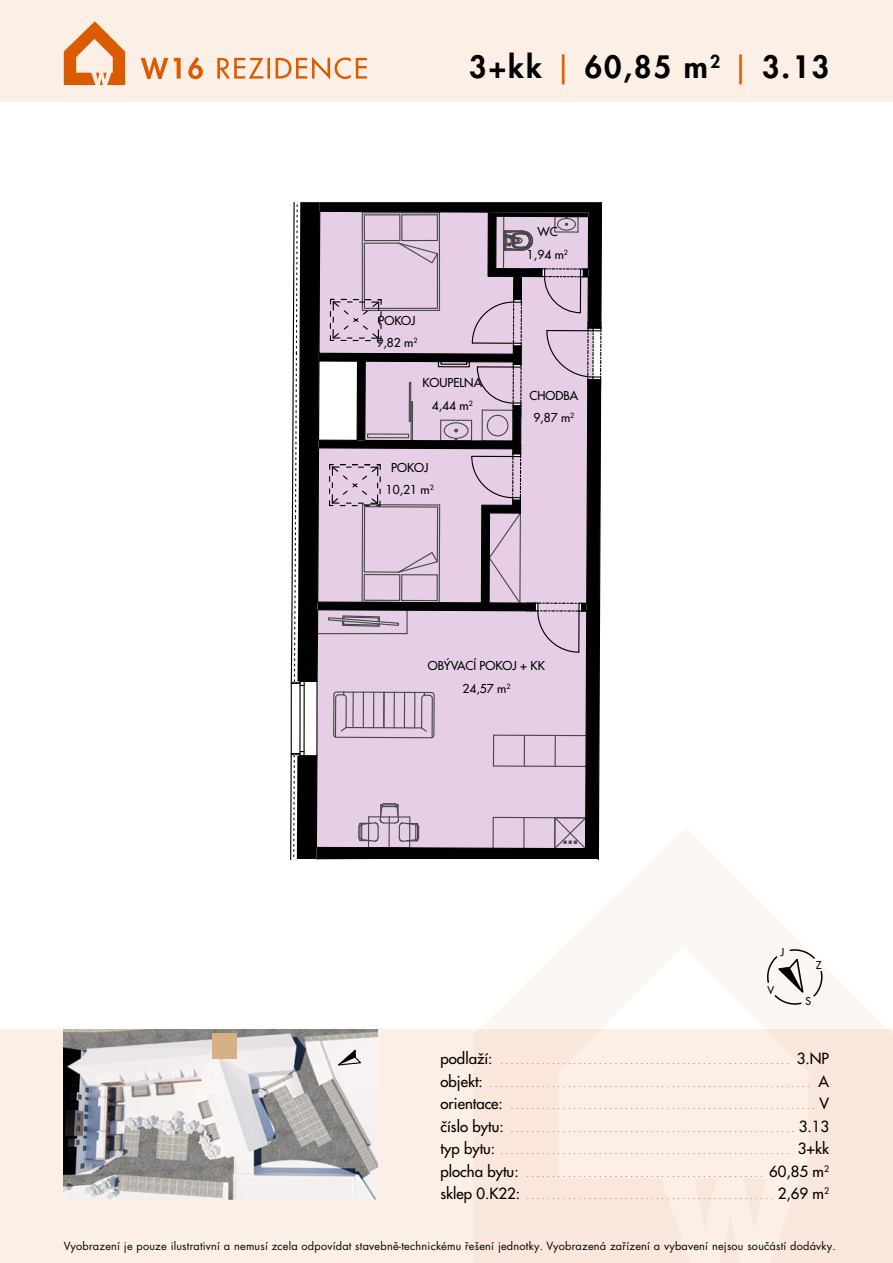
<style>
.page{position:relative;width:893px;height:1263px;background:#fff}
.page>*{position:absolute;margin:0;border:0;box-sizing:border-box;transform-origin:0 0}
.t1{font:800 30px "Futura LT Pro";letter-spacing:.07em;color:#000}
.t2{font:500 12px/22.5px "Futura LT Pro";color:#000;text-align:center}
.t3{font:10.95px "Futura LT Pro";letter-spacing:.02em;color:#000}
.t4{font:500 10.5px "Futura LT Pro";color:#000}
.t5{font:500 9px "Futura LT Pro";color:#db5c00}
.s1{font-weight:500;color:#db5c00}
.s2{font-size:15px;color:#000}
</style>
<div class="page">
<div style="left:0;top:1029px;width:893px;height:234px;background:#fbefe6"></div>
<svg style="left:474px;top:828px;width:419px;height:435px"></svg>
<div style="left:0;top:0;width:893px;height:102px;background:#fbefe6"></div>
<img style="left:64px;top:1029px;width:313px;height:170px">
<svg style="left:64px;top:21px;width:61px;height:64px"></svg>
<svg style="left:141px;top:57px;width:226px;height:22px"></svg>
<svg style="left:337px;top:1048px;width:26px;height:18px"></svg>
<svg style="left:290px;top:202px;width:313px;height:658px;background:#b7a6b7"></svg>
<div style="left:213px;top:1034px;width:24px;height:25px;background:#d7b183"></div>
<svg style="left:766px;top:949px;width:57px;height:56px"></svg>
<h1 class="t1" style="left:469px;top:44px;width:361px">3+kk <span class="s1">|</span> 60,85 m<sup>2</sup> <span class="s1">|</span> 3.13</h1>
<h2 class="t2" style="left:377px;top:309px;width:42px;text-align:left">POKOJ<br>9,82 m<sup>2</sup></h2>
<h2 class="t2" style="left:423px;top:371px;width:61px">KOUPELNA<br>4,44 m<sup>2</sup></h2>
<h2 class="t2" style="left:386px;top:455px;width:49px">POKOJ<br>10,21 m<sup>2</sup></h2>
<h2 class="t2" style="left:527px;top:220px;width:42px">WC<br>1,94 m<sup>2</sup></h2>
<h2 class="t2" style="left:529px;top:384px;width:50px">CHODBA<br>9,87 m<sup>2</sup></h2>
<h2 class="t2" style="left:428px;top:654px;width:119px">OBÝVACÍ POKOJ + KK<br>24,57 m<sup>2</sup></h2>
<p class="t4" style="left:781px;top:945px;width:5px">J</p>
<p class="t4" style="left:768px;top:982px;width:8px">V</p>
<p class="t4" style="left:816px;top:957px;width:7px">Z</p>
<p class="t4" style="left:805px;top:993px;width:7px">S</p>
<p class="t5" style="left:441px;top:1054px;width:390px"><span class="s2">podlaží:</span> . . . . . . . . . . . . . . . . . . . . . . . . . . . . . . . . . . . . . . . . . . . . . . . . . . . . . . . . <span class="s2">3. NP</span></p>
<p class="t5" style="left:441px;top:1077px;width:390px"><span class="s2">objekt:</span> . . . . . . . . . . . . . . . . . . . . . . . . . . . . . . . . . . . . . . . . . . . . . . . . . . . . . . . . . . . . . . <span class="s2">A</span></p>
<p class="t5" style="left:441px;top:1099px;width:390px"><span class="s2">orientace:</span> . . . . . . . . . . . . . . . . . . . . . . . . . . . . . . . . . . . . . . . . . . . . . . . . . . . . . . . . . . <span class="s2">V</span></p>
<p class="t5" style="left:441px;top:1122px;width:390px"><span class="s2">číslo bytu:</span> . . . . . . . . . . . . . . . . . . . . . . . . . . . . . . . . . . . . . . . . . . . . . . . . . . . . . . <span class="s2">3. 13</span></p>
<p class="t5" style="left:441px;top:1144px;width:390px"><span class="s2">typ bytu:</span> . . . . . . . . . . . . . . . . . . . . . . . . . . . . . . . . . . . . . . . . . . . . . . . . . . . . . . . . <span class="s2">3+kk</span></p>
<p class="t5" style="left:441px;top:1167px;width:390px"><span class="s2">plocha bytu:</span> . . . . . . . . . . . . . . . . . . . . . . . . . . . . . . . . . . . . . . . . . . . . . <span class="s2">60,85 m</span><sup>2</sup></p>
<p class="t5" style="left:441px;top:1189px;width:390px"><span class="s2">sklep 0. K22:</span> . . . . . . . . . . . . . . . . . . . . . . . . . . . . . . . . . . . . . . . . . . . . . . . <span class="s2">2,69 m</span><sup>2</sup></p>
<p class="t3" style="left:64px;top:1239px;width:773px">Vyobrazení je pouze ilustrativní a nemusí zcela odpovídat stavebně-technickému řešení jednotky. Vyobrazená zařízení a vybavení nejsou součástí dodávky.</p>
</div>
